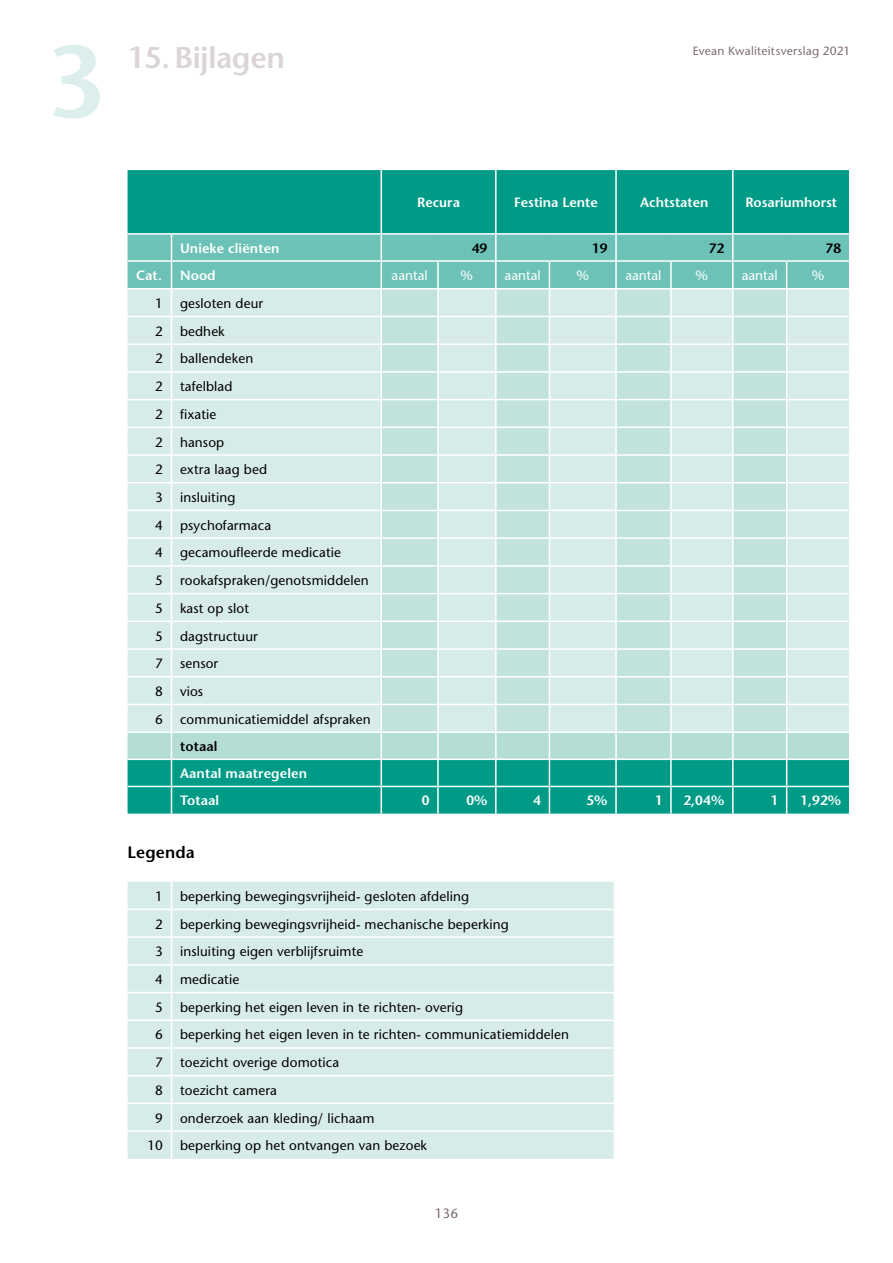
<style>
.page{position:relative;width:893px;height:1263px;background:#fff}
.page>*{position:absolute;margin:0;border:0;box-sizing:border-box;transform-origin:0 0}
.t1{font:600 102px "Stone Sans";color:#ddefec}
.t2{font:600 30px "Stone Sans";letter-spacing:-.01em;color:#dcd5d8}
.t3{font:600 16.5px "Stone Sans";letter-spacing:.01em;color:#000}
.t4{font:13.5px "Stone Sans";letter-spacing:.01em;color:#000}
.t5{font:600 13.5px/27.2px "Stone Sans";letter-spacing:.01em;color:#fff}
.t6{font:13.5px "Stone Sans";color:#fff}
.t7{font:600 13.5px "Stone Sans";letter-spacing:.01em;color:#000}
.t8{font:13.5px "Stone Sans";color:#816c75}
.t9{font:12px "Stone Sans";letter-spacing:.02em;color:#816c75}
</style>
<div class="page">
<div style="left:128px;top:170px;width:721px;height:63px;background:#009b87"></div>
<hr style="left:381px;top:170px;width:1px;height:63px;background:#fff">
<hr style="left:495px;top:170px;width:2px;height:63px;background:#fff">
<hr style="left:615px;top:170px;width:2px;height:63px;background:#fff">
<hr style="left:732px;top:170px;width:2px;height:63px;background:#fff">
<svg style="left:128px;top:234px;width:722px;height:579px;background:#b7dfd9"></svg>
<div style="left:128px;top:882px;width:486px;height:277px;background:#d7ece8"></div>
<hr style="left:128px;top:909px;width:44px;height:1px;background:#fff">
<hr style="left:172px;top:909px;width:443px;height:1px;background:#fff">
<hr style="left:128px;top:936px;width:44px;height:2px;background:#fff">
<hr style="left:172px;top:936px;width:443px;height:2px;background:#fff">
<hr style="left:128px;top:964px;width:44px;height:1px;background:#fff">
<hr style="left:172px;top:964px;width:443px;height:1px;background:#fff">
<hr style="left:128px;top:992px;width:44px;height:1px;background:#fff">
<hr style="left:172px;top:992px;width:443px;height:1px;background:#fff">
<hr style="left:128px;top:1019px;width:44px;height:2px;background:#fff">
<hr style="left:172px;top:1019px;width:443px;height:2px;background:#fff">
<hr style="left:128px;top:1047px;width:44px;height:2px;background:#fff">
<hr style="left:172px;top:1047px;width:443px;height:2px;background:#fff">
<hr style="left:128px;top:1075px;width:44px;height:1px;background:#fff">
<hr style="left:172px;top:1075px;width:443px;height:1px;background:#fff">
<hr style="left:128px;top:1103px;width:44px;height:1px;background:#fff">
<hr style="left:172px;top:1103px;width:443px;height:1px;background:#fff">
<hr style="left:128px;top:1130px;width:44px;height:2px;background:#fff">
<hr style="left:172px;top:1130px;width:443px;height:2px;background:#fff">
<svg style="left:171px;top:882px;width:1px;height:277px"></svg>
<h1 class="t1" style="left:48px;top:20px;width:60px">3</h1>
<h2 class="t2" style="left:128px;top:40px;width:159px">15.Bijlagen</h2>
<p class="t9" style="left:693px;top:44px;width:159px">Evean Kwaliteitsverslag 2021</p>
<p class="t5" style="left:417px;top:189px;width:44px">Recura</p>
<p class="t5" style="left:514px;top:189px;width:85px">Festina Lente</p>
<p class="t5" style="left:640px;top:189px;width:70px">Achtstaten</p>
<p class="t5" style="left:745px;top:189px;width:93px">Rosariumhorst</p>
<p class="t5" style="left:180px;top:234px;width:101px">Unieke cliënten</p>
<p class="t7" style="left:472px;top:240px;width:17px">49</p>
<p class="t7" style="left:592px;top:240px;width:17px">19</p>
<p class="t7" style="left:709px;top:240px;width:17px">72</p>
<p class="t7" style="left:825px;top:240px;width:17px">78</p>
<p class="t5" style="left:136px;top:261px;width:27px">Cat.</p>
<p class="t5" style="left:180px;top:261px;width:37px">Nood</p>
<p class="t6" style="left:392px;top:267px;width:38px">aantal</p>
<p class="t6" style="left:461px;top:267px;width:14px">%</p>
<p class="t6" style="left:505px;top:267px;width:38px">aantal</p>
<p class="t6" style="left:576px;top:267px;width:14px">%</p>
<p class="t6" style="left:625px;top:267px;width:38px">aantal</p>
<p class="t6" style="left:696px;top:267px;width:14px">%</p>
<p class="t6" style="left:742px;top:267px;width:38px">aantal</p>
<p class="t6" style="left:812px;top:267px;width:14px">%</p>
<p class="t4" style="left:155px;top:295px;width:9px">1</p>
<p class="t4" style="left:180px;top:295px;width:85px">gesloten deur</p>
<p class="t4" style="left:155px;top:323px;width:9px">2</p>
<p class="t4" style="left:180px;top:323px;width:46px">bedhek</p>
<p class="t4" style="left:155px;top:351px;width:9px">2</p>
<p class="t4" style="left:180px;top:351px;width:75px">ballendeken</p>
<p class="t4" style="left:155px;top:378px;width:9px">2</p>
<p class="t4" style="left:180px;top:378px;width:54px">tafelblad</p>
<p class="t4" style="left:155px;top:406px;width:9px">2</p>
<p class="t4" style="left:180px;top:406px;width:38px">fixatie</p>
<p class="t4" style="left:155px;top:434px;width:9px">2</p>
<p class="t4" style="left:180px;top:434px;width:46px">hansop</p>
<p class="t4" style="left:155px;top:461px;width:9px">2</p>
<p class="t4" style="left:180px;top:461px;width:89px">extra laag bed</p>
<p class="t4" style="left:155px;top:489px;width:9px">3</p>
<p class="t4" style="left:180px;top:489px;width:57px">insluiting</p>
<p class="t4" style="left:155px;top:517px;width:9px">4</p>
<p class="t4" style="left:180px;top:517px;width:93px">psychofarmaca</p>
<p class="t4" style="left:155px;top:545px;width:9px">4</p>
<p class="t4" style="left:180px;top:545px;width:163px">gecamoufleerde medicatie</p>
<p class="t4" style="left:155px;top:572px;width:9px">5</p>
<p class="t4" style="left:180px;top:572px;width:190px">rookafspraken/genotsmiddelen</p>
<p class="t4" style="left:155px;top:600px;width:9px">5</p>
<p class="t4" style="left:180px;top:600px;width:70px">kast op slot</p>
<p class="t4" style="left:155px;top:628px;width:9px">5</p>
<p class="t4" style="left:180px;top:628px;width:79px">dagstructuur</p>
<p class="t4" style="left:155px;top:655px;width:9px">7</p>
<p class="t4" style="left:180px;top:655px;width:40px">sensor</p>
<p class="t4" style="left:155px;top:683px;width:9px">8</p>
<p class="t4" style="left:180px;top:683px;width:25px">vios</p>
<p class="t4" style="left:155px;top:711px;width:9px">6</p>
<p class="t4" style="left:180px;top:711px;width:192px">communicatiemiddel afspraken</p>
<p class="t7" style="left:180px;top:738px;width:39px">totaal</p>
<p class="t5" style="left:180px;top:760px;width:129px">Aantal maatregelen<br>Totaal</p>
<p class="t5" style="left:422px;top:787px;width:9px">0</p>
<p class="t5" style="left:466px;top:787px;width:22px">0%</p>
<p class="t5" style="left:533px;top:787px;width:9px">4</p>
<p class="t5" style="left:586px;top:787px;width:23px">5%</p>
<p class="t5" style="left:655px;top:787px;width:9px">1</p>
<p class="t5" style="left:683px;top:787px;width:42px">2,04%</p>
<p class="t5" style="left:770px;top:787px;width:9px">1</p>
<p class="t5" style="left:800px;top:787px;width:42px">1,92%</p>
<p class="t3" style="left:128px;top:842px;width:69px">Legenda</p>
<p class="t4" style="left:155px;top:888px;width:9px">1</p>
<p class="t4" style="left:180px;top:888px;width:291px">beperking bewegingsvrijheid- gesloten afdeling</p>
<p class="t4" style="left:155px;top:916px;width:9px">2</p>
<p class="t4" style="left:180px;top:916px;width:330px">beperking bewegingsvrijheid- mechanische beperking</p>
<p class="t4" style="left:155px;top:943px;width:9px">3</p>
<p class="t4" style="left:180px;top:943px;width:185px">insluiting eigen verblijfsruimte</p>
<p class="t4" style="left:155px;top:971px;width:9px">4</p>
<p class="t4" style="left:180px;top:971px;width:61px">medicatie</p>
<p class="t4" style="left:155px;top:999px;width:9px">5</p>
<p class="t4" style="left:180px;top:999px;width:284px">beperking het eigen leven in te richten- overig</p>
<p class="t4" style="left:155px;top:1027px;width:9px">6</p>
<p class="t4" style="left:180px;top:1027px;width:391px">beperking het eigen leven in te richten- communicatiemiddelen</p>
<p class="t4" style="left:155px;top:1054px;width:9px">7</p>
<p class="t4" style="left:180px;top:1054px;width:161px">toezicht overige domotica</p>
<p class="t4" style="left:155px;top:1082px;width:9px">8</p>
<p class="t4" style="left:180px;top:1082px;width:98px">toezicht camera</p>
<p class="t4" style="left:155px;top:1110px;width:9px">9</p>
<p class="t4" style="left:180px;top:1110px;width:196px">onderzoek aan kleding/ lichaam</p>
<p class="t4" style="left:147px;top:1137px;width:17px">10</p>
<p class="t4" style="left:180px;top:1137px;width:249px">beperking op het ontvangen van bezoek</p>
<p class="t8" style="left:435px;top:1205px;width:25px">136</p>
</div>
